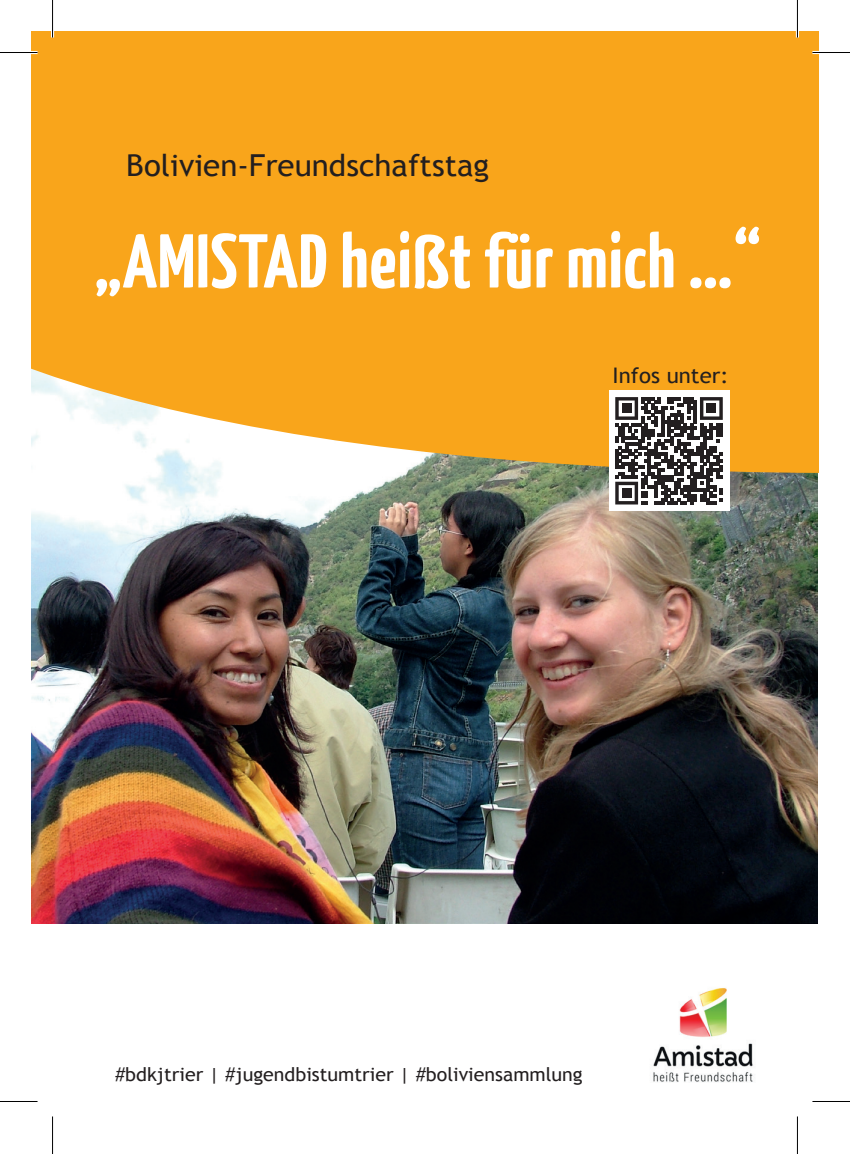
<style>
.page{position:relative;width:850px;height:1154px;background:#fff}
.page>*{position:absolute;margin:0;border:0;box-sizing:border-box;transform-origin:0 0}
.t1{font:700 76px "BDKJ";color:#fff}
.t2{font:30.25px "Trebuchet MS";color:#231f20}
.t3{font:21.5px "Trebuchet MS";color:#231f20}
.t4{font:19px "Trebuchet MS";color:#231f20}
</style>
<div class="page">
<img style="left:31px;top:690px;width:785px;height:233px">
<img style="left:653px;top:988px;width:100px;height:94px">
<img style="left:31px;top:31px;width:787px;height:659px">
<div style="left:608px;top:391px;width:121px;height:120px;background:#fff"></div>
<svg style="left:615px;top:397px;width:107px;height:107px"></svg>
<div style="left:621px;top:404px;width:10px;height:9px;background:#231f20"></div>
<div style="left:706px;top:404px;width:10px;height:9px;background:#231f20"></div>
<div style="left:621px;top:488px;width:10px;height:10px;background:#231f20"></div>
<hr style="left:0;top:51px;width:38px;height:3px;background:#fff">
<hr style="left:812px;top:51px;width:37px;height:3px;background:#fff">
<hr style="left:51px;top:0;width:3px;height:38px;background:#fff">
<hr style="left:795px;top:0;width:3px;height:38px;background:#fff">
<hr style="left:0;top:52px;width:38px;height:1px;background:#000">
<hr style="left:812px;top:52px;width:37px;height:1px;background:#000">
<hr style="left:0;top:1101px;width:38px;height:1px;background:#000">
<hr style="left:812px;top:1101px;width:37px;height:1px;background:#000">
<hr style="left:52px;top:0;width:1px;height:38px;background:#000">
<hr style="left:52px;top:1116px;width:1px;height:38px;background:#000">
<hr style="left:796px;top:0;width:1px;height:38px;background:#000">
<hr style="left:796px;top:1116px;width:1px;height:38px;background:#000">
<h2 class="t2" style="left:126px;top:147px;width:364px">Bolivien-Freundschaftstag</h2>
<h1 class="t1" style="left:94px;top:211px;width:669px">„AMISTAD heißt für mich …“</h1>
<p class="t3" style="left:612px;top:362px;width:117px">Infos unter:</p>
<p class="t4" style="left:115px;top:1063px;width:469px">#bdkjtrier | #jugendbistumtrier | #boliviensammlung</p>
</div>
